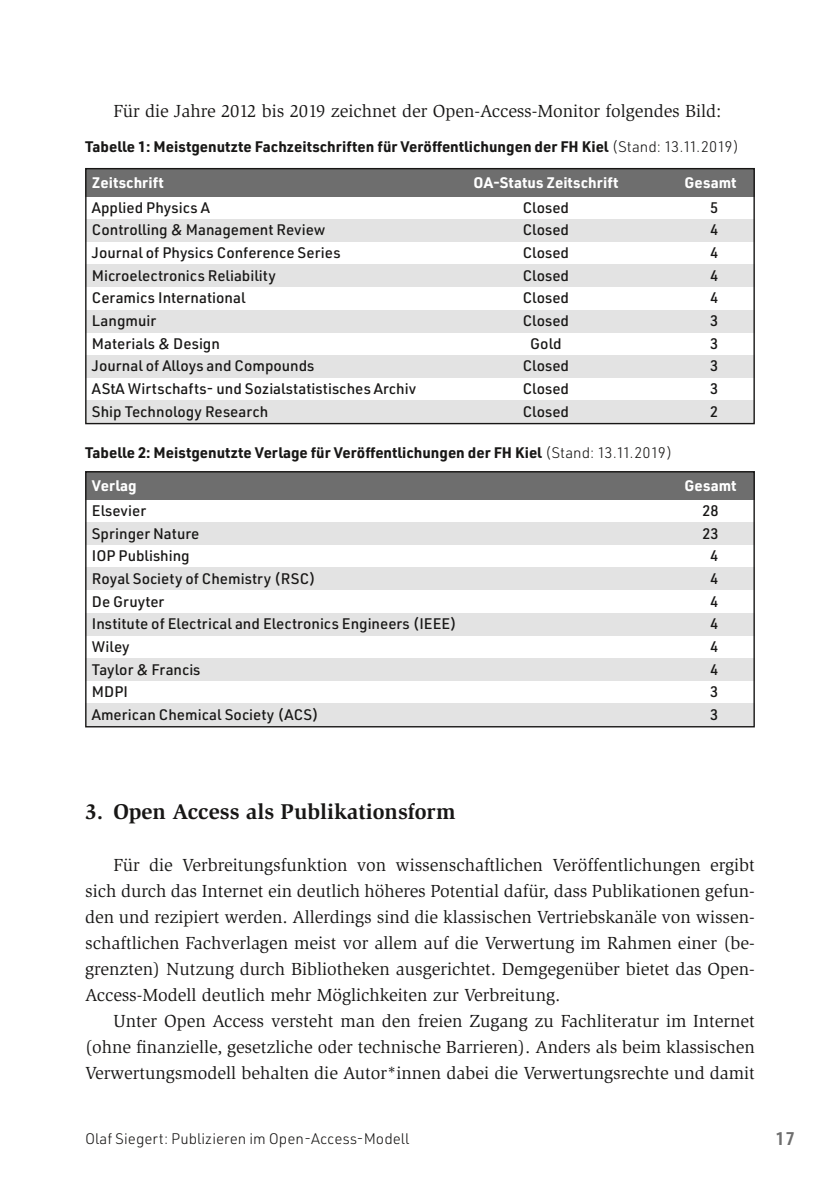
<style>
.page{position:relative;width:840px;height:1191px;background:#fff}
.page>*{position:absolute;margin:0;border:0;box-sizing:border-box;transform-origin:0 0}
.ZwÜ_11_auf_15_Sli_bo{font:700 22px "Slimbach Std";color:#181716}
.Fließtext_Slimbach_B{font:18px/26px "Slimbach Std";color:#181716;text-align:justify}
.t1{font:600 18px "URWDIN";color:#6e6e6e}
.BU_DIN{font:500 15px "URWDIN";color:#181716}
.BU_DIN-2{font:700 15px "URWDIN";color:#181716}
.BU_DIN-3{font:700 15px "URWDIN";color:#fff}
.t2{font:15px "URWDIN Light 3";color:#181716}
.s1{font-family:"URWDIN Light 2";font-weight:400}
</style>
<div class="page">
<div style="left:85px;top:168px;width:669px;height:28px;background:#6e6e6e"></div>
<div style="left:85px;top:471px;width:669px;height:28px;background:#6e6e6e"></div>
<div style="left:85px;top:219px;width:669px;height:23px;background:#e3e3e3"></div>
<div style="left:85px;top:522px;width:669px;height:23px;background:#e3e3e3"></div>
<div style="left:85px;top:264px;width:669px;height:23px;background:#e3e3e3"></div>
<div style="left:85px;top:567px;width:669px;height:23px;background:#e3e3e3"></div>
<div style="left:85px;top:310px;width:669px;height:22px;background:#e3e3e3"></div>
<div style="left:85px;top:613px;width:669px;height:22px;background:#e3e3e3"></div>
<div style="left:85px;top:355px;width:669px;height:23px;background:#e3e3e3"></div>
<div style="left:85px;top:658px;width:669px;height:23px;background:#e3e3e3"></div>
<div style="left:85px;top:400px;width:669px;height:23px;background:#e3e3e3"></div>
<div style="left:85px;top:703px;width:669px;height:23px;background:#e3e3e3"></div>
<div style="left:85px;top:168px;width:669px;height:256px;border:1px solid #181716"></div>
<div style="left:85px;top:471px;width:669px;height:256px;border:1px solid #181716"></div>
<p class="Fließtext_Slimbach_B" style="left:113px;top:98px;width:609px">Für die Jahre 2012 bis 2019 zeichnet der Open-Access-Monitor folgendes Bild:</p>
<p class="BU_DIN-2" style="left:85px;top:136px;width:655px">Tabelle 1: Meistgenutzte Fachzeitschriften für Veröffentlichungen der FH Kiel <span class="s1">(Stand: 13.11.2019)</span></p>
<p class="BU_DIN-3" style="left:92px;top:173px;width:73px">Zeitschrift</p>
<p class="BU_DIN-3" style="left:473px;top:173px;width:146px">OA-Status Zeitschrift</p>
<p class="BU_DIN-3" style="left:684px;top:173px;width:53px">Gesamt</p>
<p class="BU_DIN" style="left:92px;top:197px;width:119px">Applied Physics A</p>
<p class="BU_DIN" style="left:522px;top:197px;width:48px">Closed</p>
<p class="BU_DIN" style="left:709px;top:197px;width:10px">5</p>
<p class="BU_DIN" style="left:92px;top:220px;width:235px">Controlling &amp; Management Review</p>
<p class="BU_DIN" style="left:522px;top:220px;width:48px">Closed</p>
<p class="BU_DIN" style="left:709px;top:220px;width:10px">4</p>
<p class="BU_DIN" style="left:92px;top:243px;width:250px">Journal of Physics Conference Series</p>
<p class="BU_DIN" style="left:522px;top:243px;width:48px">Closed</p>
<p class="BU_DIN" style="left:709px;top:243px;width:10px">4</p>
<p class="BU_DIN" style="left:92px;top:265px;width:185px">Microelectronics Reliability</p>
<p class="BU_DIN" style="left:522px;top:265px;width:48px">Closed</p>
<p class="BU_DIN" style="left:709px;top:265px;width:10px">4</p>
<p class="BU_DIN" style="left:92px;top:288px;width:155px">Ceramics International</p>
<p class="BU_DIN" style="left:522px;top:288px;width:48px">Closed</p>
<p class="BU_DIN" style="left:709px;top:288px;width:10px">4</p>
<p class="BU_DIN" style="left:92px;top:311px;width:66px">Langmuir</p>
<p class="BU_DIN" style="left:522px;top:311px;width:48px">Closed</p>
<p class="BU_DIN" style="left:709px;top:311px;width:10px">3</p>
<p class="BU_DIN" style="left:92px;top:333px;width:129px">Materials &amp; Design</p>
<p class="BU_DIN" style="left:530px;top:333px;width:33px">Gold</p>
<p class="BU_DIN" style="left:709px;top:333px;width:10px">3</p>
<p class="BU_DIN" style="left:92px;top:356px;width:224px">Journal of Alloys and Compounds</p>
<p class="BU_DIN" style="left:522px;top:356px;width:48px">Closed</p>
<p class="BU_DIN" style="left:709px;top:356px;width:10px">3</p>
<p class="BU_DIN" style="left:92px;top:379px;width:326px">AStA Wirtschafts- und Sozialstatistisches Archiv</p>
<p class="BU_DIN" style="left:522px;top:379px;width:48px">Closed</p>
<p class="BU_DIN" style="left:709px;top:379px;width:10px">3</p>
<p class="BU_DIN" style="left:92px;top:401px;width:178px">Ship Technology Research</p>
<p class="BU_DIN" style="left:522px;top:401px;width:48px">Closed</p>
<p class="BU_DIN" style="left:709px;top:401px;width:10px">2</p>
<p class="BU_DIN-2" style="left:85px;top:443px;width:588px">Tabelle 2: Meistgenutzte Verlage für Veröffentlichungen der FH Kiel <span class="s1">(Stand: 13.11.2019)</span></p>
<p class="BU_DIN-3" style="left:92px;top:476px;width:46px">Verlag</p>
<p class="BU_DIN-3" style="left:684px;top:476px;width:53px">Gesamt</p>
<p class="BU_DIN" style="left:92px;top:500px;width:56px">Elsevier</p>
<p class="BU_DIN" style="left:702px;top:500px;width:18px">28</p>
<p class="BU_DIN" style="left:92px;top:523px;width:109px">Springer Nature</p>
<p class="BU_DIN" style="left:702px;top:523px;width:18px">23</p>
<p class="BU_DIN" style="left:92px;top:546px;width:99px">IOP Publishing</p>
<p class="BU_DIN" style="left:709px;top:546px;width:10px">4</p>
<p class="BU_DIN" style="left:92px;top:568px;width:225px">Royal Society of Chemistry (RSC)</p>
<p class="BU_DIN" style="left:709px;top:568px;width:10px">4</p>
<p class="BU_DIN" style="left:92px;top:591px;width:74px">De Gruyter</p>
<p class="BU_DIN" style="left:709px;top:591px;width:10px">4</p>
<p class="BU_DIN" style="left:92px;top:614px;width:366px">Institute of Electrical and Electronics Engineers (IEEE)</p>
<p class="BU_DIN" style="left:709px;top:614px;width:10px">4</p>
<p class="BU_DIN" style="left:92px;top:636px;width:39px">Wiley</p>
<p class="BU_DIN" style="left:709px;top:636px;width:10px">4</p>
<p class="BU_DIN" style="left:92px;top:659px;width:110px">Taylor &amp; Francis</p>
<p class="BU_DIN" style="left:709px;top:659px;width:10px">4</p>
<p class="BU_DIN" style="left:92px;top:682px;width:38px">MDPI</p>
<p class="BU_DIN" style="left:709px;top:682px;width:10px">3</p>
<p class="BU_DIN" style="left:92px;top:704px;width:228px">American Chemical Society (ACS)</p>
<p class="BU_DIN" style="left:709px;top:704px;width:10px">3</p>
<p class="ZwÜ_11_auf_15_Sli_bo" style="left:85px;top:798px;width:372px">3. Open Access als Publikationsform</p>
<p class="Fließtext_Slimbach_B" style="left:85px;top:852px;width:671px;text-indent:28px">Für die Verbreitungsfunktion von wissenschaftlichen Veröffentlichungen ergibt sich durch das Internet ein deutlich höheres Potential dafür, dass Publikationen gefun&shy;den und rezipiert werden. Allerdings sind die klassischen Vertriebskanäle von wissen&shy;schaftlichen Fachverlagen meist vor allem auf die Verwertung im Rahmen einer (be&shy;grenzten) Nutzung durch Bibliotheken ausgerichtet. Demgegenüber bietet das Open-Access-Modell deutlich mehr Möglichkeiten zur Verbreitung.</p>
<p class="Fließtext_Slimbach_B" style="left:85px;top:1008px;width:671px;text-indent:28px">Unter Open Access versteht man den freien Zugang zu Fachliteratur im Internet (ohne finanzielle, gesetzliche oder technische Barrieren). Anders als beim klassischen Verwertungsmodell behalten die Autor*innen dabei die Verwertungsrechte und damit</p>
<p class="t2" style="left:85px;top:1129px;width:325px">Olaf Siegert: Publizieren im Open-Access-Modell</p>
<p class="t1" style="left:775px;top:1126px;width:21px">17</p>
</div>
